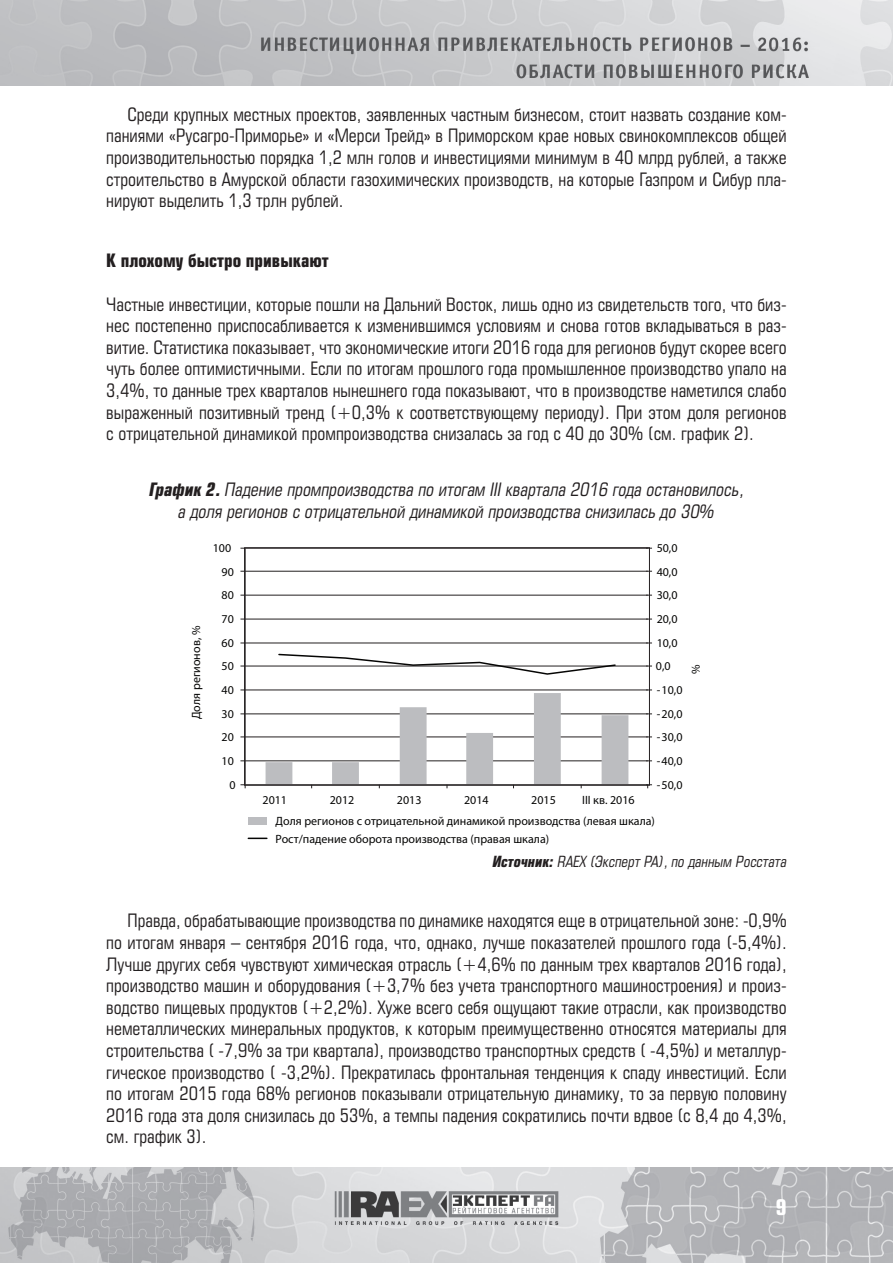
<style>
.page{position:relative;width:893px;height:1263px;background:#fff}
.page>*{position:absolute;margin:0;border:0;box-sizing:border-box;transform-origin:0 0}
.t1{font:700 21px "Europe Cond";color:#fff}
.t2{font:18px/21.6px "Europe Cond";color:#231f20;text-align:justify}
.t3{font:italic 18px/21.6px "Europe Cond";color:#231f20;text-align:center}
.t4{font:700 18px "Europe Cond";color:#231f20}
.t5{font:italic 15px "Europe Cond";color:#231f20}
.t6{font:12px/18.1px "Myriad Pro";color:#050504}
.s1{font-weight:700}
</style>
<div class="page">
<img style="left:0;top:1167px;width:893px;height:96px">
<img style="left:0;top:0;width:893px;height:85px">
<hr style="left:245px;top:548px;width:403px;height:1px;background:#231f20">
<hr style="left:245px;top:571px;width:403px;height:1px;background:#231f20">
<hr style="left:245px;top:595px;width:403px;height:1px;background:#231f20">
<hr style="left:245px;top:619px;width:403px;height:1px;background:#231f20">
<hr style="left:245px;top:643px;width:403px;height:1px;background:#231f20">
<hr style="left:245px;top:666px;width:403px;height:1px;background:#231f20">
<hr style="left:245px;top:689px;width:403px;height:1px;background:#231f20">
<hr style="left:245px;top:713px;width:403px;height:1px;background:#231f20">
<hr style="left:245px;top:736px;width:403px;height:1px;background:#231f20">
<hr style="left:245px;top:760px;width:403px;height:1px;background:#231f20">
<hr style="left:245px;top:548px;width:1px;height:237px;background:#231f20">
<hr style="left:245px;top:784px;width:403px;height:1px;background:#231f20">
<svg style="left:646px;top:784px;width:6px;height:4px"></svg>
<svg style="left:266px;top:693px;width:362px;height:95px"></svg>
<svg style="left:240px;top:784px;width:6px;height:4px"></svg>
<svg style="left:277px;top:653px;width:340px;height:22px"></svg>
<div style="left:249px;top:817px;width:18px;height:7px;background:#bcbdc0"></div>
<svg style="left:248px;top:837px;width:19px;height:2px"></svg>
<p class="t2" style="left:106px;top:103px;width:682px;text-indent:21px">Среди крупных местных проектов, заявленных частным бизнесом, стоит назвать создание ком&shy;паниями «Русагро-Приморье» и «Мерси Трейд» в Приморском крае новых свинокомплексов общей производительностью порядка 1,2 млн голов и инвестициями минимум в 40 млрд рублей, а также строительство в Амурской области газохимических производств, на которые Газпром и Сибур пла&shy;нируют выделить 1,3 трлн рублей.</p>
<p class="t4" style="left:106px;top:249px;width:224px">К плохому быстро привыкают</p>
<p class="t2" style="left:106px;top:293px;width:682px">Частные инвестиции, которые пошли на Дальний Восток, лишь одно из свидетельств того, что биз&shy;нес постепенно приспосабливается к изменившимся условиям и снова готов вкладываться в раз&shy;витие. Статистика показывает, что экономические итоги 2016 года для регионов будут скорее всего чуть более оптимистичными. Если по итогам прошлого года промышленное производство упало на 3,4%, то данные трех кварталов нынешнего года показывают, что в производстве наметился слабо выраженный позитивный тренд (+0,3% к соответствующему периоду). При этом доля регионов с отрицательной динамикой промпроизводства снизалась за год с 40 до 30% (см. график 2).</p>
<p class="t3" style="left:149px;top:479px;width:596px"><span class="s1">График 2.</span> Падение промпроизводства по итогам III квартала 2016 года остановилось, а доля регионов с отрицательной динамикой производства снизилась до 30%</p>
<p class="t6" style="left:187px;top:719px;width:95px;rotate:-90deg">Доля регионов, %</p>
<p class="t6" style="left:213px;top:539px;width:20px">100</p>
<p class="t6" style="left:222px;top:562px;width:14px">90</p>
<p class="t6" style="left:222px;top:586px;width:14px">80</p>
<p class="t6" style="left:222px;top:610px;width:14px">70</p>
<p class="t6" style="left:222px;top:633px;width:14px">60</p>
<p class="t6" style="left:222px;top:657px;width:14px">50</p>
<p class="t6" style="left:222px;top:681px;width:14px">40</p>
<p class="t6" style="left:222px;top:704px;width:14px">30</p>
<p class="t6" style="left:222px;top:728px;width:14px">20</p>
<p class="t6" style="left:222px;top:752px;width:14px">10</p>
<p class="t6" style="left:229px;top:775px;width:8px">0</p>
<p class="t6" style="left:657px;top:539px;width:22px">50,0</p>
<p class="t6" style="left:657px;top:562px;width:22px">40,0</p>
<p class="t6" style="left:657px;top:586px;width:22px">30,0</p>
<p class="t6" style="left:657px;top:610px;width:22px">20,0</p>
<p class="t6" style="left:262px;top:790px;width:26px">2011</p>
<p class="t6" style="left:330px;top:790px;width:26px">2012</p>
<p class="t6" style="left:397px;top:790px;width:26px">2013</p>
<p class="t6" style="left:464px;top:790px;width:26px">2014</p>
<p class="t6" style="left:531px;top:790px;width:26px">2015</p>
<p class="t6" style="left:582px;top:790px;width:54px">III кв. 2016</p>
<p class="t6" style="left:657px;top:633px;width:22px">10,0</p>
<p class="t6" style="left:656px;top:657px;width:16px">0,0</p>
<p class="t6" style="left:657px;top:681px;width:27px">-10,0</p>
<p class="t6" style="left:657px;top:704px;width:27px">-20,0</p>
<p class="t6" style="left:657px;top:728px;width:27px">-30,0</p>
<p class="t6" style="left:657px;top:752px;width:27px">-40,0</p>
<p class="t6" style="left:657px;top:775px;width:27px">-50,0</p>
<p class="t6" style="left:687px;top:674px;width:11px;rotate:-90deg">%</p>
<p class="t6" style="left:276px;top:811px;width:381px">Доля регионов с отрицательной динамикой производства (левая шкала)<br>Рост/падение оборота производства (правая шкала)</p>
<p class="t5" style="left:492px;top:852px;width:296px"><span class="s1">Источник:</span> RAEX (Эксперт РА), по данным Росстата</p>
<p class="t2" style="left:106px;top:910px;width:682px;text-indent:21px">Правда, обрабатывающие производства по динамике находятся еще в отрицательной зоне: -0,9% по итогам января – сентября 2016 года, что, однако, лучше показателей прошлого года (-5,4%).<br>Лучше других себя чувствуют химическая отрасль (+4,6% по данным трех кварталов 2016 года), производство машин и оборудования (+3,7% без учета транспортного машиностроения) и произ&shy;водство пищевых продуктов (+2,2%). Хуже всего себя ощущают такие отрасли, как производство неметаллических минеральных продуктов, к которым преимущественно относятся материалы для строительства ( -7,9% за три квартала), производство транспортных средств ( -4,5%) и металлур&shy;гическое производство ( -3,2%). Прекратилась фронтальная тенденция к спаду инвестиций. Если по итогам 2015 года 68% регионов показывали отрицательную динамику, то за первую половину 2016 года эта доля снизилась до 53%, а темпы падения сократились почти вдвое (с 8,4 до 4,3%, см. график 3).</p>
<p class="t1" style="left:776px;top:1193px;width:12px">9</p>
</div>
